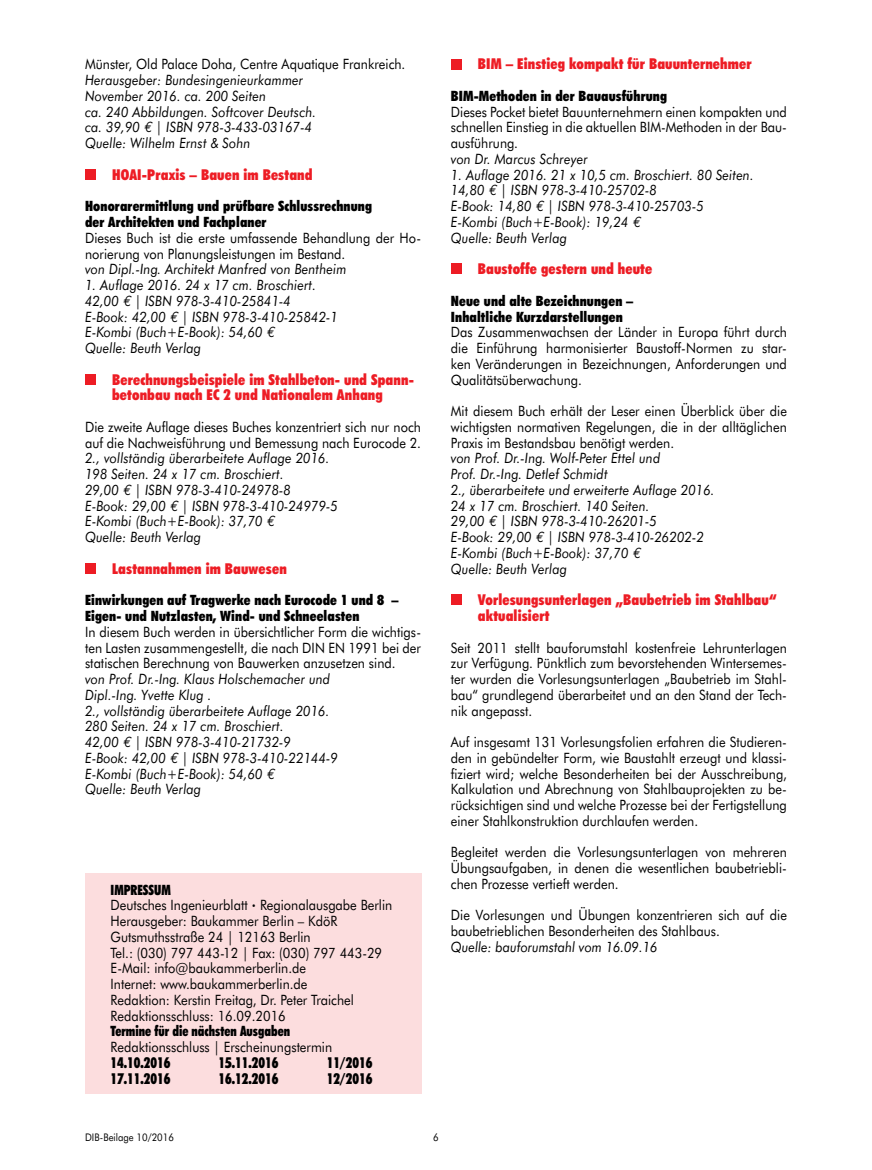
<style>
.page{position:relative;width:872px;height:1170px;background:#fff}
.page>*{position:absolute;margin:0;border:0;box-sizing:border-box;transform-origin:0 0}
.t1{font:900 condensed 15px/15.8px "Futura BT";letter-spacing:.01em;color:#ed1c24}
.t2{font:900 condensed 15px "Futura BT";color:#000;scale:.9 1}
.t3{font:14.25px/15.8px "Futura BT";color:#000;text-align:justify;scale:.9 1}
.t4{font:italic 14.25px/15.8px "Futura BT";letter-spacing:.01em;color:#000;scale:.9 1}
.t5{font:900 condensed 14.25px/15.8px "Futura BT";letter-spacing:.01em;color:#000}
.t6{font:900 condensed 14.25px "Futura BT";letter-spacing:.01em;color:#000;scale:.9 1}
.t7{font:10.5px "Futura BT";color:#000;scale:.9 1}
.s1{font-family:"Euro Mono";font-size:15px}
.s2{font-style:normal}
.s3{font-weight:900;font-stretch:condensed}
.s4{font-size:9px}
</style>
<div class="page">
<div style="left:85px;top:873px;width:336px;height:220px;background:#fcddde"></div>
<div style="left:85px;top:169px;width:11px;height:11px;background:#ed1c24"></div>
<div style="left:85px;top:374px;width:11px;height:10px;background:#ed1c24"></div>
<div style="left:85px;top:563px;width:11px;height:10px;background:#ed1c24"></div>
<div style="left:451px;top:59px;width:10px;height:10px;background:#ed1c24"></div>
<div style="left:451px;top:263px;width:10px;height:11px;background:#ed1c24"></div>
<div style="left:451px;top:594px;width:10px;height:11px;background:#ed1c24"></div>
<p class="t3" style="left:85px;top:56px;width:357px">Münster, Old Palace Doha, Centre Aquatique Frankreich.</p>
<p class="t4" style="left:85px;top:72px;width:258px">Herausgeber: Bundesingenieurkammer November 2016. ca. 200 Seiten<br>ca. 240 Abbildungen. Softcover Deutsch. ca. 39,90 <span class="s1">€</span> <span class="s2">|</span> ISBN 978-3-433-03167-4<br>Quelle: Wilhelm Ernst &amp; Sohn</p>
<p class="t1" style="left:112px;top:166px;width:202px">HOAI-Praxis – Bauen im Bestand</p>
<p class="t5" style="left:85px;top:198px;width:288px">Honorarermittlung und prüfbare Schlussrechnung der Architekten und Fachplaner</p>
<p class="t3" style="left:85px;top:230px;width:375px">Dieses Buch ist die erste umfassende Behandlung der Ho&shy;norierung von Planungsleistungen im Bestand.</p>
<p class="t4" style="left:85px;top:261px;width:292px">von Dipl.-Ing. Architekt Manfred von Bentheim</p>
<p class="t4" style="left:85px;top:277px;width:282px">1. Auflage 2016. 24 x 17 cm. Broschiert.<br>42,00 <span class="s1">€</span> <span class="s2">|</span> ISBN 978-3-410-25841-4<br>E-Book: 42,00 <span class="s1">€</span> <span class="s2">|</span> ISBN 978-3-410-25842-1<br>E-Kombi (Buch+E-Book): 54,60 <span class="s1">€<br></span>Quelle: Beuth Verlag</p>
<p class="t1" style="left:112px;top:371px;width:303px">Berechnungsbeispiele im Stahlbeton- und Spann&shy;betonbau nach EC 2 und Nationalem Anhang</p>
<p class="t3" style="left:85px;top:419px;width:375px">Die zweite Auflage dieses Buches konzentriert sich nur noch auf die Nachweisführung und Bemessung nach Eurocode 2.</p>
<p class="t4" style="left:85px;top:450px;width:282px">2., vollständig überarbeitete Auflage 2016.<br>198 Seiten. 24 x 17 cm. Broschiert.<br>29,00 <span class="s1">€</span> <span class="s2">|</span> ISBN 978-3-410-24978-8<br>E-Book: 29,00 <span class="s1">€</span> <span class="s2">|</span> ISBN 978-3-410-24979-5<br>E-Kombi (Buch+E-Book): 37,70 <span class="s1">€<br></span>Quelle: Beuth Verlag</p>
<p class="t1" style="left:112px;top:560px;width:176px">Lastannahmen im Bauwesen</p>
<p class="t5" style="left:85px;top:592px;width:315px">Einwirkungen auf Tragwerke nach Eurocode 1 und 8 –<br>Eigen- und Nutzlasten, Wind- und Schneelasten</p>
<p class="t3" style="left:85px;top:623px;width:375px">In diesem Buch werden in übersichtlicher Form die wichtigs&shy;ten Lasten zusammengestellt, die nach DIN EN 1991 bei der statischen Berechnung von Bauwerken anzusetzen sind.</p>
<p class="t4" style="left:85px;top:671px;width:282px">von Prof. Dr.-Ing. Klaus Holschemacher und Dipl.-Ing. Yvette Klug .<br>2., vollständig überarbeitete Auflage 2016.<br>280 Seiten. 24 x 17 cm. Broschiert.<br>42,00 <span class="s1">€</span> <span class="s2">|</span> ISBN 978-3-410-21732-9<br>E-Book: 42,00 <span class="s1">€</span> <span class="s2">|</span> ISBN 978-3-410-22144-9<br>E-Kombi (Buch+E-Book): 54,60 <span class="s1">€<br></span>Quelle: Beuth Verlag</p>
<p class="t3" style="left:111px;top:881px;width:314px;text-align:left"><span class="s3">IMPRESSUM<br></span>Deutsches Ingenieurblatt <span class="s4">•</span> Regionalausgabe Berlin Herausgeber: Baukammer Berlin – KdöR Gutsmuthsstraße 24 | 12163 Berlin<br>Tel.: (030) 797 443-12 | Fax: (030) 797 443-29<br>E-Mail: info@baukammerberlin.de<br>Internet: www.baukammerberlin.de<br>Redaktion: Kerstin Freitag, Dr. Peter Traichel Redaktionsschluss: 16.09.2016</p>
<p class="t6" style="left:111px;top:1022px;width:201px">Termine für die nächsten Ausgaben</p>
<p class="t3" style="left:111px;top:1038px;width:248px">Redaktionsschluss | Erscheinungstermin</p>
<p class="t2" style="left:111px;top:1053px;width:68px">14.10.2016</p>
<p class="t2" style="left:219px;top:1053px;width:68px">15.11.2016</p>
<p class="t2" style="left:327px;top:1053px;width:52px">11/2016</p>
<p class="t2" style="left:111px;top:1069px;width:68px">17.11.2016</p>
<p class="t2" style="left:219px;top:1069px;width:68px">16.12.2016</p>
<p class="t2" style="left:327px;top:1069px;width:52px">12/2016</p>
<p class="t1" style="left:478px;top:56px;width:275px">BIM – Einstieg kompakt für Bauunternehmer</p>
<p class="t5" style="left:451px;top:88px;width:218px">BIM-Methoden in der Bauausführung</p>
<p class="t3" style="left:451px;top:104px;width:375px">Dieses Pocket bietet Bauunternehmern einen kompakten und schnellen Einstieg in die aktuellen BIM-Methoden in der Bau&shy;ausführung.</p>
<p class="t4" style="left:451px;top:151px;width:154px">von Dr. Marcus Schreyer</p>
<p class="t4" style="left:451px;top:167px;width:338px">1. Auflage 2016. 21 x 10,5 cm. Broschiert. 80 Seiten.<br>14,80 <span class="s1">€</span> <span class="s2">|</span> ISBN 978-3-410-25702-8<br>E-Book: 14,80 <span class="s1">€</span> <span class="s2">|</span> ISBN 978-3-410-25703-5<br>E-Kombi (Buch+E-Book): 19,24 <span class="s1">€<br></span>Quelle: Beuth Verlag</p>
<p class="t1" style="left:478px;top:261px;width:176px">Baustoffe gestern und heute</p>
<p class="t5" style="left:451px;top:293px;width:184px">Neue und alte Bezeichnungen –<br>Inhaltliche Kurzdarstellungen</p>
<p class="t3" style="left:451px;top:324px;width:375px">Das Zusammenwachsen der Länder in Europa führt durch die Einführung harmonisierter Baustoff-Normen zu star&shy;ken Veränderungen in Bezeichnungen, Anforderungen und Qualitätsüberwachung.</p>
<p class="t3" style="left:451px;top:403px;width:375px">Mit diesem Buch erhält der Leser einen Überblick über die wichtigsten normativen Regelungen, die in der alltäglichen Praxis im Bestandsbau benötigt werden.</p>
<p class="t4" style="left:451px;top:450px;width:294px">von Prof. Dr.-Ing. Wolf-Peter Ettel und<br>Prof. Dr.-Ing. Detlef Schmidt<br>2., überarbeitete und erweiterte Auflage 2016.<br>24 x 17 cm. Broschiert. 140 Seiten.<br>29,00 <span class="s1">€</span> <span class="s2">|</span> ISBN 978-3-410-26201-5<br>E-Book: 29,00 <span class="s1">€</span> <span class="s2">|</span> ISBN 978-3-410-26202-2<br>E-Kombi (Buch+E-Book): 37,70 <span class="s1">€<br></span>Quelle: Beuth Verlag</p>
<p class="t1" style="left:478px;top:592px;width:300px">Vorlesungsunterlagen „Baubetrieb im Stahlbau“ aktualisiert</p>
<p class="t3" style="left:451px;top:639px;width:375px">Seit 2011 stellt bauforumstahl kostenfreie Lehrunterlagen zur Verfügung. Pünktlich zum bevorstehenden Wintersemes&shy;ter wurden die Vorlesungsunterlagen „Baubetrieb im Stahl&shy;bau“ grundlegend überarbeitet und an den Stand der Tech&shy;nik angepasst.</p>
<p class="t3" style="left:451px;top:734px;width:375px">Auf insgesamt 131 Vorlesungsfolien erfahren die Studieren&shy;den in gebündelter Form, wie Baustahlt erzeugt und klassi&shy;fiziert wird; welche Besonderheiten bei der Ausschreibung, Kalkulation und Abrechnung von Stahlbauprojekten zu be&shy;rücksichtigen sind und welche Prozesse bei der Fertigstellung einer Stahlkonstruktion durchlaufen werden.</p>
<p class="t3" style="left:451px;top:844px;width:375px">Begleitet werden die Vorlesungsunterlagen von mehreren Übungsaufgaben, in denen die wesentlichen baubetriebli&shy;chen Prozesse vertieft werden.</p>
<p class="t3" style="left:451px;top:907px;width:375px">Die Vorlesungen und Übungen konzentrieren sich auf die baubetrieblichen Besonderheiten des Stahlbaus.</p>
<p class="t4" style="left:451px;top:938px;width:231px">Quelle: bauforumstahl vom 16.09.16</p>
<p class="t7" style="left:85px;top:1130px;width:100px">DIB-Beilage 10/2016</p>
<p class="t7" style="left:433px;top:1130px;width:8px">6</p>
</div>
